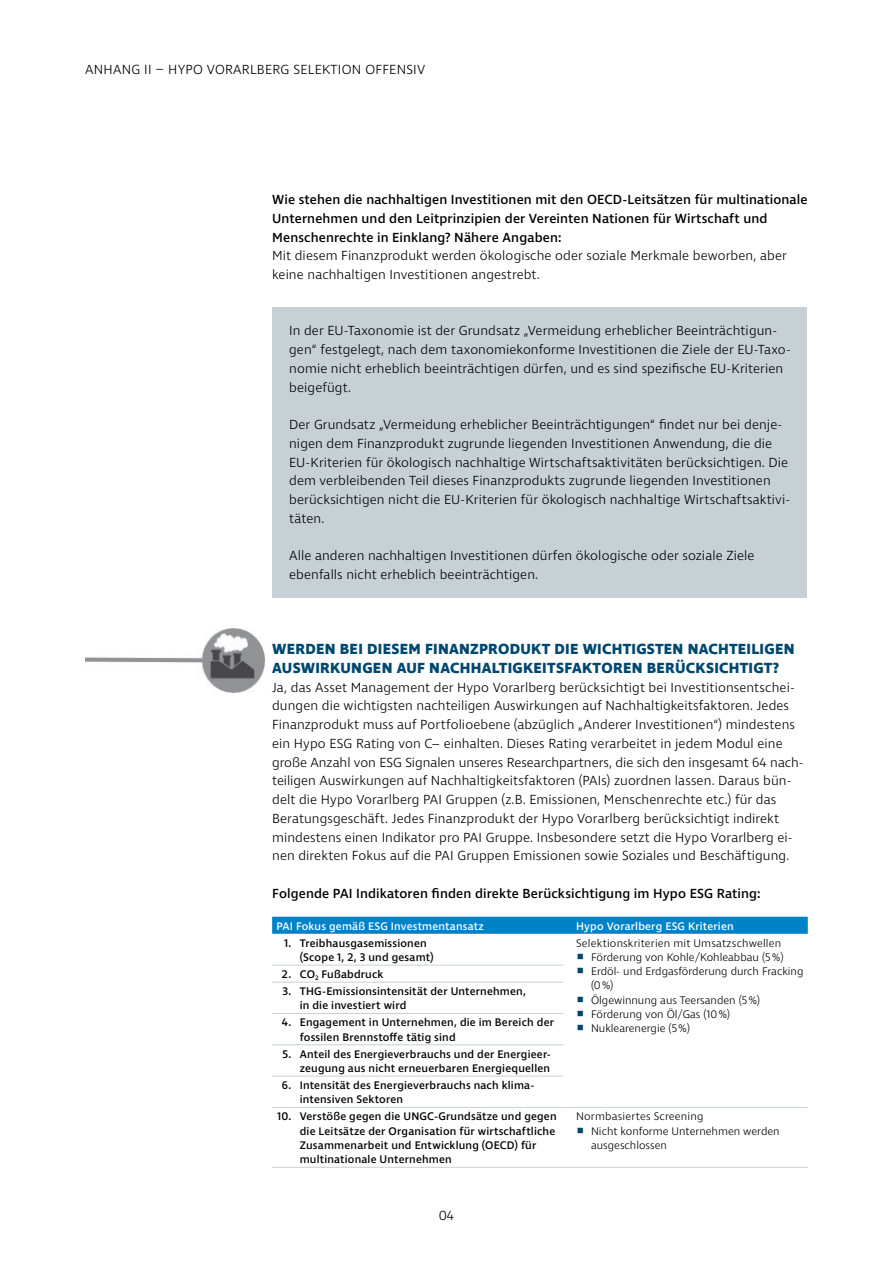
<style>
.page{position:relative;width:893px;height:1263px;background:#fff}
.page>*{position:absolute;margin:0;border:0;box-sizing:border-box;transform-origin:0 0}
.t1{font:700 15px/18.8px "Ingra";letter-spacing:.02em;color:#00476e}
.t2{font:300 13.5px/18.8px "Ingra";letter-spacing:.01em;color:#000}
.t3{font:500 13.5px/18.8px "Ingra";letter-spacing:.01em;color:#000}
.t4{font:500 11.25px/14.2px "Ingra";letter-spacing:.015em;color:#000}
.t5{font:300 11.25px/14.2px "Ingra";color:#000}
.t6{font:500 11.25px "Ingra";letter-spacing:.015em;color:#fff}
.s1{font-size:13.5px;color:#00476e}
</style>
<div class="page">
<div style="left:272px;top:308px;width:535px;height:290px;background:#c7d0d5"></div>
<div style="left:272px;top:917px;width:536px;height:17px;background:#0082c9"></div>
<svg style="left:272px;top:965px;width:24px;height:1px"></svg>
<hr style="left:296px;top:965px;width:267px;height:1px;background:#c7d0d5">
<svg style="left:272px;top:982px;width:24px;height:1px"></svg>
<hr style="left:296px;top:982px;width:267px;height:1px;background:#c7d0d5">
<svg style="left:272px;top:1013px;width:24px;height:1px"></svg>
<hr style="left:296px;top:1013px;width:267px;height:1px;background:#c7d0d5">
<svg style="left:272px;top:1044px;width:24px;height:1px"></svg>
<hr style="left:296px;top:1044px;width:267px;height:1px;background:#c7d0d5">
<svg style="left:272px;top:1076px;width:24px;height:1px"></svg>
<hr style="left:296px;top:1076px;width:267px;height:1px;background:#c7d0d5">
<svg style="left:272px;top:1107px;width:24px;height:1px"></svg>
<hr style="left:296px;top:1107px;width:267px;height:1px;background:#c7d0d5">
<hr style="left:563px;top:1107px;width:245px;height:1px;background:#c7d0d5">
<svg style="left:272px;top:1167px;width:24px;height:1px"></svg>
<hr style="left:296px;top:1167px;width:267px;height:1px;background:#c7d0d5">
<hr style="left:563px;top:1167px;width:245px;height:1px;background:#c7d0d5">
<img style="left:85px;top:629px;width:180px;height:63px">
<p class="t2" style="left:85px;top:61px;width:342px">ANHANG II – HYPO VORARLBERG SELEKTION OFFENSIV</p>
<p class="t3" style="left:272px;top:191px;width:537px">Wie stehen die nachhaltigen Investitionen mit den OECD-Leitsätzen für multinationale<br>Unternehmen und den Leitprinzipien der Vereinten Nationen für Wirtschaft und<br>Menschenrechte in Einklang? Nähere Angaben:</p>
<p class="t2" style="left:272px;top:247px;width:516px">Mit diesem Finanzprodukt werden ökologische oder soziale Merkmale beworben, aber keine nachhaltigen Investitionen angestrebt.</p>
<p class="t2" style="left:289px;top:322px;width:503px">In der EU-Taxonomie ist der Grundsatz „Vermeidung erheblicher Beeinträchtigun&shy;gen“ festgelegt, nach dem taxonomiekonforme Investitionen die Ziele der EU-Taxo&shy;nomie nicht erheblich beeinträchtigen dürfen, und es sind spezifische EU-Kriterien beigefügt.</p>
<p class="t2" style="left:289px;top:416px;width:502px">Der Grundsatz „Vermeidung erheblicher Beeinträchtigungen“ findet nur bei denje&shy;nigen dem Finanzprodukt zugrunde liegenden Investitionen Anwendung, die die EU-Kriterien für ökologisch nachhaltige Wirtschaftsaktivitäten berücksichtigen. Die dem verbleibenden Teil dieses Finanzprodukts zugrunde liegenden Investitionen berücksichtigen nicht die EU-Kriterien für ökologisch nachhaltige Wirtschaftsaktivi&shy;täten.</p>
<p class="t2" style="left:289px;top:547px;width:467px">Alle anderen nachhaltigen Investitionen dürfen ökologische oder soziale Ziele ebenfalls nicht erheblich beeinträchtigen.</p>
<p class="t1" style="left:272px;top:640px;width:524px">WERDEN BEI DIESEM FINANZPRODUKT DIE WICHTIGSTEN NACHTEILIGEN<br>AUSWIRKUNGEN AUF NACHHALTIGKEITSFAKTOREN BERÜCKSICHTIGT?</p>
<p class="t2" style="left:272px;top:678px;width:533px">Ja, das Asset Management der Hypo Vorarlberg berücksichtigt bei Investitionsentschei&shy;dungen die wichtigsten nachteiligen Auswirkungen auf Nachhaltigkeitsfaktoren. Jedes Finanzprodukt muss auf Portfolioebene (abzüglich „Anderer Investitionen“) mindestens ein Hypo ESG Rating von C– einhalten. Dieses Rating verarbeitet in jedem Modul eine große Anzahl von ESG Signalen unseres Researchpartners, die sich den insgesamt 64 nach&shy;teiligen Auswirkungen auf Nachhaltigkeitsfaktoren (PAIs) zuordnen lassen. Daraus bün&shy;delt die Hypo Vorarlberg PAI Gruppen (z.B. Emissionen, Menschenrechte etc.) für das Beratungsgeschäft. Jedes Finanzprodukt der Hypo Vorarlberg berücksichtigt indirekt mindestens einen Indikator pro PAI Gruppe. Insbesondere setzt die Hypo Vorarlberg ei&shy;nen direkten Fokus auf die PAI Gruppen Emissionen sowie Soziales und Beschäftigung.</p>
<p class="t3" style="left:272px;top:885px;width:490px">Folgende PAI Indikatoren finden direkte Berücksichtigung im Hypo ESG Rating:</p>
<p class="t6" style="left:276px;top:919px;width:209px">PAI Fokus gemäß ESG Investmentansatz</p>
<p class="t6" style="left:576px;top:919px;width:159px">Hypo Vorarlberg ESG Kriterien</p>
<p class="t4" style="left:300px;top:936px;width:136px;text-indent:-16px">1. Treibhausgasemissionen (Scope 1, 2, 3 und gesamt)</p>
<p class="t5" style="left:576px;top:936px;width:206px">Selektionskriterien mit Umsatzschwellen</p>
<p class="t5" style="left:576px;top:950px;width:209px"><span class="s1">▪</span> Förderung von Kohle/Kohleabbau (5%)</p>
<p class="t5" style="left:591px;top:965px;width:214px;text-indent:-15px"><span class="s1">▪</span> Erdöl- und Erdgasförderung durch Fracking (0%)</p>
<p class="t5" style="left:576px;top:993px;width:185px"><span class="s1">▪</span> Ölgewinnung aus Teersanden (5%)</p>
<p class="t5" style="left:576px;top:1007px;width:155px"><span class="s1">▪</span> Förderung von Öl/Gas (10%)</p>
<p class="t5" style="left:576px;top:1022px;width:115px"><span class="s1">▪</span> Nuklearenergie (5%)</p>
<p class="t4" style="left:282px;top:967px;width:103px">2. CO<sub>2</sub> Fußabdruck</p>
<p class="t4" style="left:300px;top:985px;width:228px;text-indent:-17px">3. THG-Emissionsintensität der Unternehmen, in die investiert wird</p>
<p class="t4" style="left:300px;top:1016px;width:256px;text-indent:-18px">4. Engagement in Unternehmen, die im Bereich der fossilen Brennstoffe tätig sind</p>
<p class="t4" style="left:283px;top:1047px;width:270px;text-align:right">5. Anteil des Energieverbrauchs und der Energieer&shy;zeugung aus nicht erneuerbaren Energiequellen</p>
<p class="t4" style="left:300px;top:1078px;width:236px;text-indent:-18px">6. Intensität des Energieverbrauchs nach klima&shy;intensiven Sektoren</p>
<p class="t4" style="left:300px;top:1110px;width:258px;text-indent:-23px">10. Verstöße gegen die UNGC-Grundsätze und gegen die Leitsätze der Organisation für wirtschaftliche Zusammenarbeit und Entwicklung (OECD) für multinationale Unternehmen</p>
<p class="t5" style="left:576px;top:1110px;width:129px">Normbasiertes Screening</p>
<p class="t5" style="left:591px;top:1124px;width:190px;text-indent:-15px"><span class="s1">▪</span> Nicht konforme Unternehmen werden ausgeschlossen</p>
<p class="t2" style="left:439px;top:1207px;width:17px">04</p>
</div>
